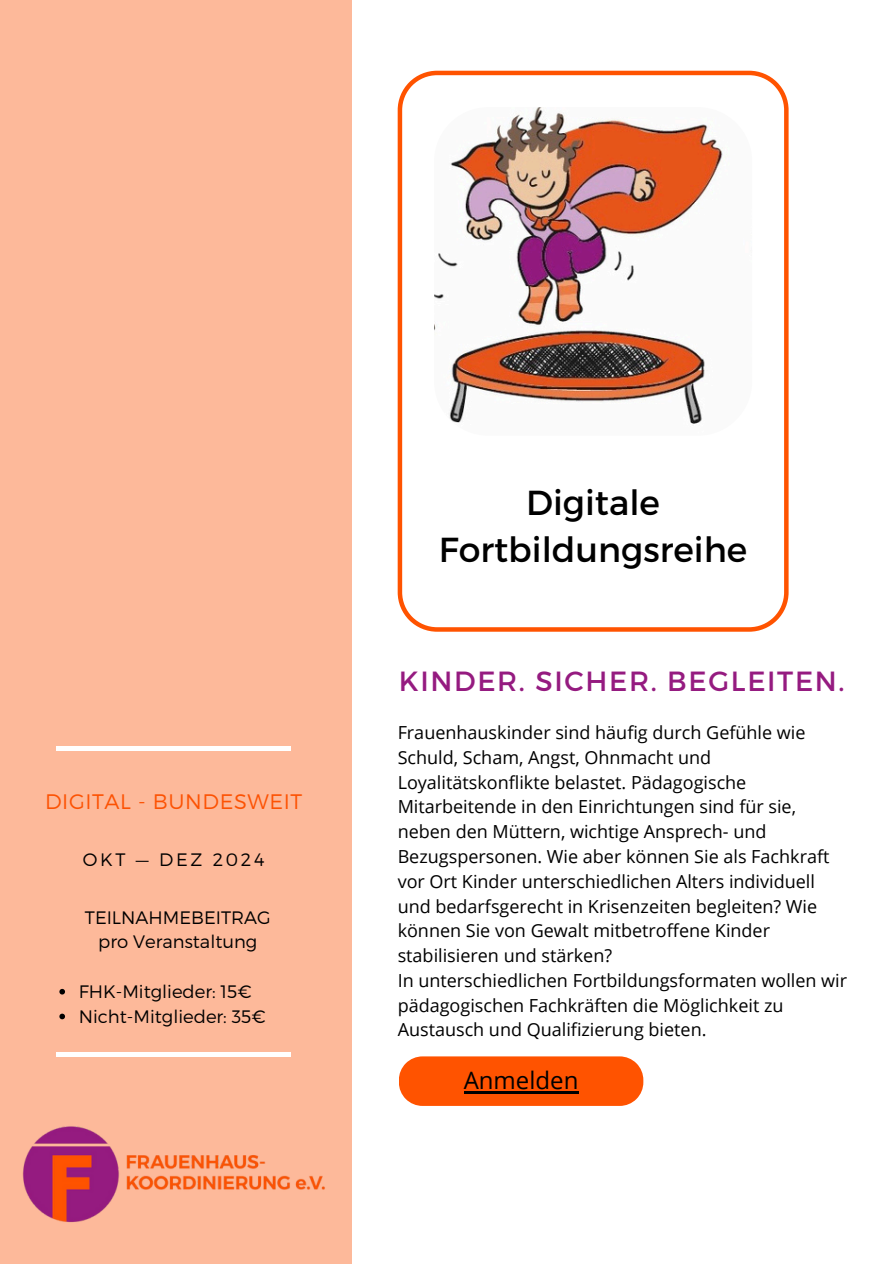
<style>
.page{position:relative;width:894px;height:1264px;background:#fff}
.page>*{position:absolute;margin:0;border:0;box-sizing:border-box;transform-origin:0 0}
.t1{font:34.65px/47.2px "Montserrat";color:#000;text-align:center}
.t2{font:27.75px "Montserrat";letter-spacing:.06em;color:#951b80}
.t3{font:24px "Open Sans";color:#000}
.t4{font:300 21px "Montserrat";letter-spacing:.03em;color:#fc5203}
.t5{font:18px/24.8px "Open Sans";color:#000}
.t6{font:300 18px/24.8px "Montserrat";color:#000;text-align:center}
.t7{font:300 18px "Montserrat";letter-spacing:.15em;color:#000}
</style>
<div class="page">
<div style="left:0;top:0;width:352px;height:1263px;background:#fdb99a"></div>
<div style="left:57px;top:746px;width:234px;height:5px;background:#fff"></div>
<div style="left:57px;top:1051px;width:234px;height:5px;background:#fff"></div>
<img style="left:22px;top:1126px;width:303px;height:97px">
<div style="left:399px;top:1056px;width:244px;height:49px;background:#ff5300"></div>
<hr style="left:463px;top:1091px;width:115px;height:2px;background:#000">
<svg style="left:397px;top:71px;width:391px;height:560px"></svg>
<img style="left:434px;top:107px;width:318px;height:329px;border-radius:54px">
<svg style="left:59px;top:988px;width:6px;height:6px"></svg>
<svg style="left:59px;top:1013px;width:6px;height:6px"></svg>
<h2 class="t4" style="left:45px;top:787px;width:259px">DIGITAL - BUNDESWEIT</h2>
<h1 class="t7" style="left:83px;top:847px;width:183px">OKT — DEZ 2024</h1>
<p class="t6" style="left:85px;top:903px;width:187px">TEILNAHMEBEITRAG pro Veranstaltung</p>
<p class="t6" style="left:79px;top:978px;width:188px;text-align:left">FHK-Mitglieder: 15€<br>Nicht-Mitglieder: 35€</p>
<p class="t1" style="left:439px;top:477px;width:310px">Digitale<br>Fortbildungsreihe</p>
<p class="t2" style="left:399px;top:663px;width:447px">KINDER. SICHER. BEGLEITEN.</p>
<p class="t5" style="left:397px;top:719px;width:433px">Frauenhauskinder sind häufig durch Gefühle wie Schuld, Scham, Angst, Ohnmacht und Loyalitätskonflikte belastet. Pädagogische Mitarbeitende in den Einrichtungen sind für sie, neben den Müttern, wichtige Ansprech- und Bezugspersonen. Wie aber können Sie als Fachkraft vor Ort Kinder unterschiedlichen Alters individuell und bedarfsgerecht in Krisenzeiten begleiten? Wie können Sie von Gewalt mitbetroffene Kinder stabilisieren und stärken?</p>
<h3 class="t5" style="left:397px;top:967px;width:451px">In unterschiedlichen Fortbildungsformaten wollen wir pädagogischen Fachkräften die Möglichkeit zu<br>Austausch und Qualifizierung bieten.</h3>
<h5 class="t3" style="left:463px;top:1063px;width:116px">Anmelden</h5>
</div>
